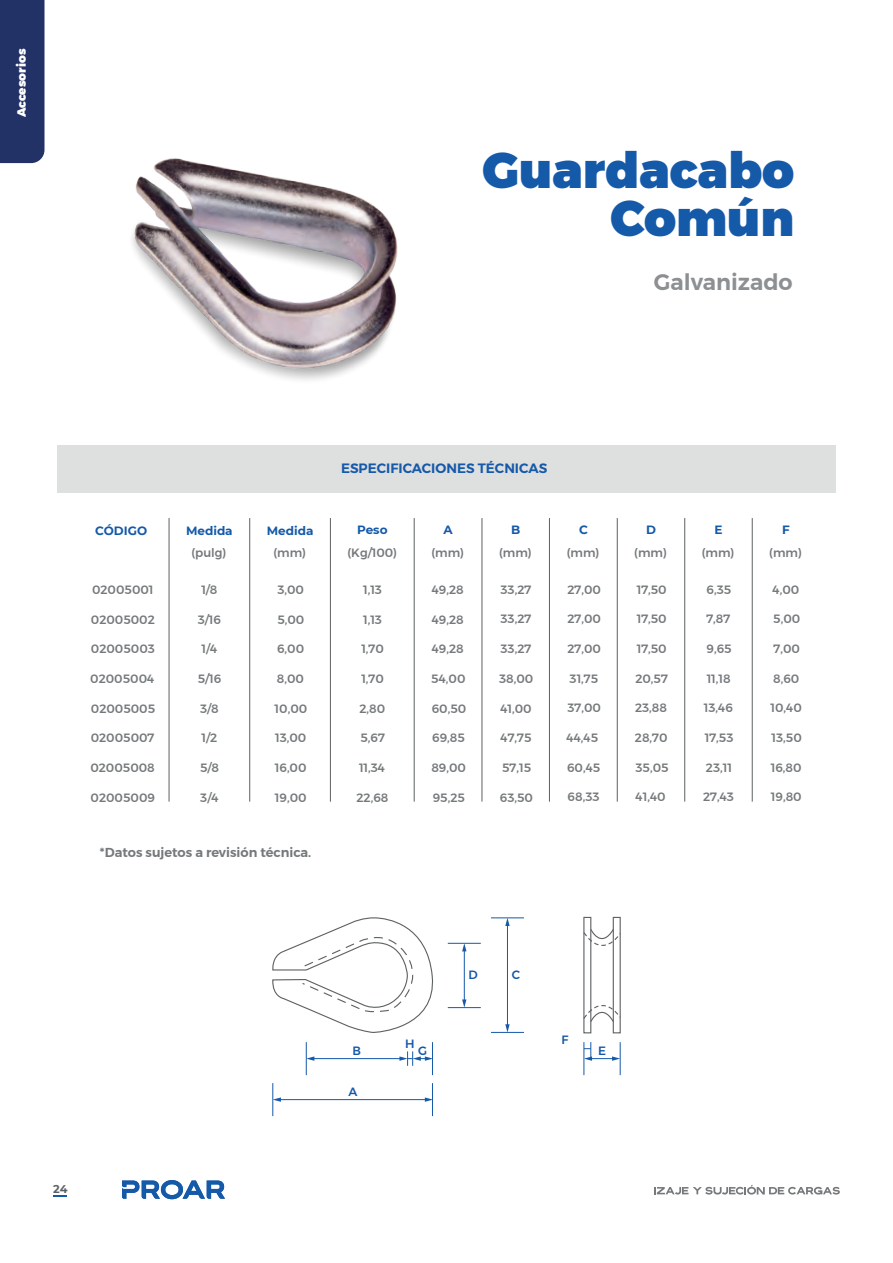
<style>
.page{position:relative;width:893px;height:1263px;background:#fff}
.page>*{position:absolute;margin:0;border:0;box-sizing:border-box;transform-origin:0 0}
.t1{font:900 49.5px/48px "Montserrat";color:#1559a9;text-align:right}
.t2{font:600 22.35px "Montserrat";color:#8d9093}
.t3{font:600 13.5px "Montserrat";color:#1559a9}
.t4{font:600 12.9px "Montserrat";color:#75797b}
.t5{font:500 12px "Montserrat";color:#75797b}
.t6{font:700 12px "Montserrat";color:#1559a9}
.t7{font:900 12px "Montserrat";color:#fff}
.t8{font:500 12px "Montserrat";color:#1559a9}
.t9{font:700 11.25px "Montserrat";color:#5d6162}
</style>
<div class="page">
<div style="left:57px;top:445px;width:779px;height:47px;background:#dedfdf"></div>
<img style="left:28px;top:158px;width:370px;height:222px">
<hr style="left:249px;top:518px;width:1px;height:284px;background:#5d6162">
<hr style="left:169px;top:518px;width:1px;height:284px;background:#5d6162">
<hr style="left:330px;top:518px;width:1px;height:284px;background:#5d6162">
<hr style="left:414px;top:518px;width:1px;height:284px;background:#5d6162">
<hr style="left:482px;top:518px;width:1px;height:284px;background:#5d6162">
<hr style="left:549px;top:518px;width:1px;height:284px;background:#5d6162">
<hr style="left:617px;top:518px;width:1px;height:284px;background:#5d6162">
<hr style="left:684px;top:518px;width:1px;height:284px;background:#5d6162">
<hr style="left:752px;top:518px;width:1px;height:284px;background:#5d6162">
<svg style="left:272px;top:917px;width:162px;height:116px"></svg>
<hr style="left:306px;top:1042px;width:1px;height:33px;background:#1559a9">
<hr style="left:272px;top:1083px;width:1px;height:33px;background:#1559a9">
<hr style="left:432px;top:1042px;width:1px;height:33px;background:#1559a9">
<hr style="left:448px;top:1007px;width:33px;height:1px;background:#1559a9">
<hr style="left:491px;top:1032px;width:33px;height:1px;background:#1559a9">
<hr style="left:448px;top:943px;width:33px;height:1px;background:#1559a9">
<hr style="left:491px;top:917px;width:33px;height:1px;background:#1559a9">
<hr style="left:432px;top:1083px;width:1px;height:33px;background:#1559a9">
<hr style="left:279px;top:1099px;width:147px;height:1px;background:#1559a9">
<svg style="left:273px;top:1097px;width:8px;height:5px"></svg>
<svg style="left:425px;top:1097px;width:7px;height:5px"></svg>
<hr style="left:313px;top:1058px;width:88px;height:1px;background:#1559a9">
<svg style="left:306px;top:1056px;width:8px;height:5px"></svg>
<hr style="left:464px;top:950px;width:1px;height:51px;background:#1559a9">
<svg style="left:462px;top:943px;width:4px;height:8px"></svg>
<svg style="left:462px;top:999px;width:4px;height:8px"></svg>
<hr style="left:507px;top:924px;width:1px;height:102px;background:#1559a9">
<svg style="left:505px;top:918px;width:5px;height:8px"></svg>
<svg style="left:505px;top:1024px;width:5px;height:8px"></svg>
<svg style="left:399px;top:1051px;width:33px;height:15px"></svg>
<div style="left:583px;top:917px;width:8px;height:116px;border:1px solid #5d6162"></div>
<div style="left:613px;top:917px;width:8px;height:116px;border:1px solid #5d6162"></div>
<svg style="left:583px;top:928px;width:38px;height:33px"></svg>
<svg style="left:583px;top:990px;width:38px;height:33px"></svg>
<hr style="left:584px;top:1042px;width:1px;height:33px;background:#1559a9">
<hr style="left:620px;top:1042px;width:1px;height:33px;background:#1559a9">
<svg style="left:584px;top:1042px;width:36px;height:19px"></svg>
<div style="left:0;top:0;width:45px;height:163px;background:#223166"></div>
<svg style="left:53px;top:1195px;width:14px;height:1px"></svg>
<svg style="left:654px;top:1185px;width:186px;height:9px"></svg>
<svg style="left:122px;top:1180px;width:103px;height:19px"></svg>
<p class="t7" style="left:12px;top:117px;width:70px;rotate:-90deg">Accesorios</p>
<h1 class="t1" style="left:483px;top:147px;width:313px">Guardacabo<br>Común</h1>
<h2 class="t2" style="left:654px;top:264px;width:140px">Galvanizado</h2>
<p class="t6" style="left:95px;top:522px;width:53px">CÓDIGO</p>
<p class="t5" style="left:92px;top:580px;width:63px">02005001</p>
<p class="t5" style="left:91px;top:610px;width:65px">02005002</p>
<p class="t5" style="left:91px;top:639px;width:65px">02005003</p>
<p class="t5" style="left:90px;top:669px;width:66px">02005004</p>
<p class="t5" style="left:91px;top:699px;width:66px">02005005</p>
<p class="t5" style="left:91px;top:729px;width:65px">02005007</p>
<p class="t5" style="left:90px;top:758px;width:66px">02005008</p>
<p class="t5" style="left:91px;top:788px;width:66px">02005009</p>
<p class="t6" style="left:186px;top:522px;width:48px">Medida</p>
<p class="t5" style="left:191px;top:543px;width:37px">(pulg)</p>
<p class="t5" style="left:201px;top:580px;width:18px">1/8</p>
<p class="t5" style="left:198px;top:610px;width:25px">3/16</p>
<p class="t5" style="left:201px;top:640px;width:17px">1/4</p>
<p class="t5" style="left:198px;top:669px;width:25px">5/16</p>
<p class="t5" style="left:200px;top:699px;width:20px">3/8</p>
<p class="t5" style="left:202px;top:729px;width:17px">1/2</p>
<p class="t5" style="left:200px;top:758px;width:21px">5/8</p>
<p class="t5" style="left:200px;top:788px;width:20px">3/4</p>
<p class="t6" style="left:267px;top:522px;width:48px">Medida</p>
<p class="t5" style="left:273px;top:543px;width:34px">(mm)</p>
<p class="t5" style="left:277px;top:580px;width:28px">3,00</p>
<p class="t5" style="left:277px;top:610px;width:29px">5,00</p>
<p class="t5" style="left:277px;top:639px;width:29px">6,00</p>
<p class="t5" style="left:277px;top:669px;width:29px">8,00</p>
<p class="t5" style="left:275px;top:699px;width:34px">10,00</p>
<p class="t5" style="left:275px;top:728px;width:33px">13,00</p>
<p class="t5" style="left:275px;top:758px;width:33px">16,00</p>
<p class="t5" style="left:275px;top:788px;width:33px">19,00</p>
<p class="t4" style="left:100px;top:842px;width:213px">*Datos sujetos a revisión técnica.</p>
<p class="t3" style="left:341px;top:457px;width:208px">ESPECIFICACIONES TÉCNICAS</p>
<p class="t6" style="left:357px;top:521px;width:32px">Peso</p>
<p class="t5" style="left:347px;top:543px;width:51px">(Kg/100)</p>
<p class="t5" style="left:363px;top:580px;width:20px">1,13</p>
<p class="t5" style="left:363px;top:610px;width:20px">1,13</p>
<p class="t5" style="left:361px;top:639px;width:24px">1,70</p>
<p class="t5" style="left:361px;top:669px;width:24px">1,70</p>
<p class="t5" style="left:360px;top:699px;width:27px">2,80</p>
<p class="t5" style="left:360px;top:728px;width:26px">5,67</p>
<p class="t5" style="left:359px;top:758px;width:28px">11,34</p>
<p class="t5" style="left:357px;top:788px;width:33px">22,68</p>
<p class="t6" style="left:443px;top:521px;width:11px">A</p>
<p class="t5" style="left:431px;top:543px;width:34px">(mm)</p>
<p class="t5" style="left:432px;top:580px;width:34px">49,28</p>
<p class="t5" style="left:432px;top:610px;width:34px">49,28</p>
<p class="t5" style="left:432px;top:639px;width:34px">49,28</p>
<p class="t5" style="left:431px;top:669px;width:36px">54,00</p>
<p class="t5" style="left:432px;top:699px;width:36px">60,50</p>
<p class="t5" style="left:432px;top:728px;width:34px">69,85</p>
<p class="t5" style="left:431px;top:758px;width:36px">89,00</p>
<p class="t5" style="left:433px;top:788px;width:34px">95,25</p>
<p class="t6" style="left:511px;top:521px;width:11px">B</p>
<p class="t5" style="left:499px;top:543px;width:34px">(mm)</p>
<p class="t5" style="left:500px;top:580px;width:32px">33,27</p>
<p class="t5" style="left:500px;top:610px;width:32px">33,27</p>
<p class="t5" style="left:500px;top:639px;width:32px">33,27</p>
<p class="t5" style="left:499px;top:669px;width:36px">38,00</p>
<p class="t5" style="left:500px;top:699px;width:33px">41,00</p>
<p class="t5" style="left:500px;top:728px;width:33px">47,75</p>
<p class="t5" style="left:502px;top:758px;width:31px">57,15</p>
<p class="t5" style="left:500px;top:788px;width:35px">63,50</p>
<p class="t6" style="left:579px;top:521px;width:10px">C</p>
<p class="t5" style="left:567px;top:543px;width:34px">(mm)</p>
<p class="t5" style="left:567px;top:580px;width:35px">27,00</p>
<p class="t5" style="left:567px;top:610px;width:35px">27,00</p>
<p class="t5" style="left:567px;top:639px;width:35px">27,00</p>
<p class="t5" style="left:570px;top:669px;width:30px">31,75</p>
<p class="t5" style="left:567px;top:699px;width:35px">37,00</p>
<p class="t5" style="left:566px;top:728px;width:33px">44,45</p>
<p class="t5" style="left:567px;top:758px;width:35px">60,45</p>
<p class="t5" style="left:567px;top:788px;width:34px">68,33</p>
<p class="t6" style="left:646px;top:521px;width:11px">D</p>
<p class="t5" style="left:634px;top:543px;width:34px">(mm)</p>
<p class="t5" style="left:637px;top:580px;width:32px">17,50</p>
<p class="t5" style="left:637px;top:610px;width:32px">17,50</p>
<p class="t5" style="left:637px;top:639px;width:32px">17,50</p>
<p class="t5" style="left:635px;top:669px;width:34px">20,57</p>
<p class="t5" style="left:635px;top:699px;width:34px">23,88</p>
<p class="t5" style="left:635px;top:728px;width:34px">28,70</p>
<p class="t5" style="left:635px;top:758px;width:35px">35,05</p>
<p class="t5" style="left:636px;top:788px;width:32px">41,40</p>
<p class="t6" style="left:714px;top:521px;width:10px">E</p>
<p class="t5" style="left:702px;top:543px;width:34px">(mm)</p>
<p class="t5" style="left:706px;top:580px;width:26px">6,35</p>
<p class="t5" style="left:706px;top:610px;width:26px">7,87</p>
<p class="t5" style="left:706px;top:639px;width:27px">9,65</p>
<p class="t5" style="left:707px;top:669px;width:25px">11,18</p>
<p class="t5" style="left:704px;top:699px;width:31px">13,46</p>
<p class="t5" style="left:705px;top:728px;width:30px">17,53</p>
<p class="t5" style="left:706px;top:758px;width:28px">23,11</p>
<p class="t5" style="left:703px;top:788px;width:32px">27,43</p>
<p class="t6" style="left:782px;top:521px;width:9px">F</p>
<p class="t5" style="left:769px;top:543px;width:34px">(mm)</p>
<p class="t5" style="left:773px;top:580px;width:28px">4,00</p>
<p class="t5" style="left:773px;top:610px;width:29px">5,00</p>
<p class="t5" style="left:773px;top:639px;width:28px">7,00</p>
<p class="t5" style="left:773px;top:669px;width:28px">8,60</p>
<p class="t5" style="left:770px;top:699px;width:33px">10,40</p>
<p class="t5" style="left:772px;top:728px;width:32px">13,50</p>
<p class="t5" style="left:771px;top:758px;width:32px">16,80</p>
<p class="t5" style="left:771px;top:788px;width:32px">19,80</p>
<p class="t9" style="left:53px;top:1180px;width:16px">24</p>
<p class="t8" style="left:352px;top:1042px;width:10px">B</p>
<p class="t8" style="left:348px;top:1083px;width:10px">A</p>
<p class="t8" style="left:469px;top:965px;width:11px">D</p>
<p class="t8" style="left:512px;top:965px;width:10px">C</p>
<p class="t8" style="left:561px;top:1030px;width:8px">F</p>
<p class="t8" style="left:405px;top:1034px;width:11px">H</p>
<p class="t8" style="left:418px;top:1042px;width:10px">G</p>
<p class="t8" style="left:598px;top:1042px;width:9px">E</p>
</div>
